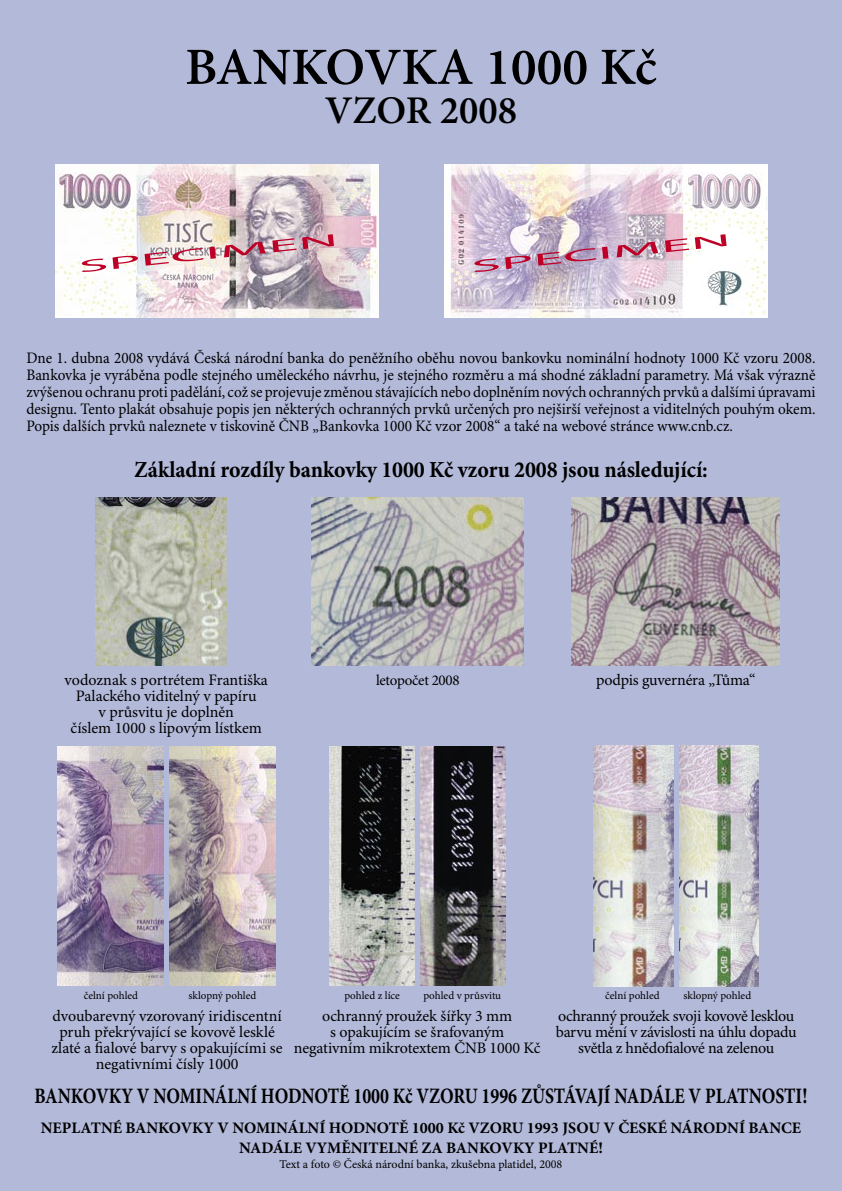
<style>
.page{position:relative;width:842px;height:1191px;background:#b3b9d9}
.page>*{position:absolute;margin:0;border:0;box-sizing:border-box;transform-origin:0 0}
.t1{font:600 52.3px "Minion Pro";color:#000}
.t2{font:600 39.2px "Minion Pro";color:#000}
.t3{font:700 23px "Minion Pro";letter-spacing:-.005em;color:#000;scale:.95 1}
.Normální{font:700 22px "Minion Pro";color:#000;scale:.81 1}
.t4{font:17.4px "Myriad Pro";color:#be0027;scale:3.5 1}
.Normální-2{font:16px/17px "Minion Pro";letter-spacing:-.005em;color:#000;text-align:justify;scale:.95 1}
.Normální-3{font:16px/16px "Minion Pro";letter-spacing:-.005em;color:#000;text-align:center}
.Normální-4{font:700 16px/19.2px "Minion Pro";color:#000;text-align:center}
.t5{font:15px "Minion Pro";letter-spacing:-.02em;color:#000}
.t6{font:12px "Minion Pro";color:#000}
.t7{font:11.1px "Minion Pro";color:#000}
</style>
<div class="page">
<img style="left:312px;top:497px;width:212px;height:168px">
<img style="left:572px;top:497px;width:207px;height:168px">
<img style="left:330px;top:746px;width:85px;height:239px">
<img style="left:420px;top:746px;width:85px;height:239px">
<img style="left:57px;top:746px;width:106px;height:239px">
<img style="left:169px;top:746px;width:106px;height:239px">
<img style="left:444px;top:164px;width:323px;height:153px">
<img style="left:56px;top:164px;width:323px;height:154px">
<img style="left:95px;top:497px;width:132px;height:168px">
<img style="left:594px;top:746px;width:79px;height:240px">
<img style="left:679px;top:746px;width:80px;height:240px">
<p class="t1" style="left:185px;top:36px;width:473px">BANKOVKA 1000 Kč</p>
<p class="t2" style="left:325px;top:87px;width:194px">VZOR 2008</p>
<p class="t4" style="left:78px;top:257px;width:76px;rotate:-6deg">SPECIMEN</p>
<p class="t4" style="left:470px;top:257px;width:76px;rotate:-6deg">SPECIMEN</p>
<p class="Normální-2" style="left:26px;top:350px;width:832px">Dne 1. dubna 2008 vydává Česká národní banka do peněžního oběhu novou bankovku nominální hodnoty 1000 Kč vzoru 2008.<br>Bankovka je vyráběna podle stejného uměleckého návrhu, je stejného rozměru a má shodné základní parametry. Má však výrazně zvýšenou ochranu proti padělání, což se projevuje změnou stávajících nebo doplněním nových ochranných prvků a dalšími úpravami designu. Tento plakát obsahuje popis jen některých ochranných prvků určených pro nejširší veřejnost a viditelných pouhým okem.<br>Popis dalších prvků naleznete v tiskovině ČNB „Bankovka 1000 Kč vzor 2008“ a také na webové stránce www.cnb.cz.</p>
<p class="t3" style="left:134px;top:456px;width:605px">Základní rozdíly bankovky 1000 Kč vzoru 2008 jsou následující:</p>
<p class="Normální-3" style="left:64px;top:673px;width:205px">vodoznak s portrétem Františka<br>Palackého viditelný v papíru<br>v průsvitu je doplněn</p>
<p class="Normální-3" style="left:71px;top:721px;width:193px">číslem 1000 s lipovým lístkem</p>
<p class="t5" style="left:376px;top:671px;width:85px">letopočet 2008</p>
<p class="Normální-3" style="left:596px;top:673px;width:161px">podpis guvernéra „Tůma“</p>
<p class="t7" style="left:84px;top:988px;width:56px">čelní pohled</p>
<p class="t7" style="left:189px;top:988px;width:69px">sklopný pohled</p>
<p class="t7" style="left:344px;top:988px;width:57px">pohled z líce</p>
<p class="t7" style="left:423px;top:988px;width:79px">pohled v průsvitu</p>
<p class="t7" style="left:605px;top:988px;width:56px">čelní pohled</p>
<p class="t7" style="left:683px;top:988px;width:69px">sklopný pohled</p>
<p class="Normální-3" style="left:556px;top:1008px;width:242px">ochranný proužek svoji kovově lesklou barvu mění v závislosti na úhlu dopadu světla z hnědofialové na zelenou</p>
<p class="Normální" style="left:35px;top:1082px;width:956px">BANKOVKY V NOMINÁLNÍ HODNOTĚ 1000 Kč VZORU 1996 ZŮSTÁVAJÍ NADÁLE V PLATNOSTI!</p>
<p class="Normální-3" style="left:294px;top:1008px;width:248px">ochranný proužek šířky 3 mm<br>s opakujícím se šrafovaným negativním mikrotextem ČNB 1000 Kč</p>
<p class="Normální-3" style="left:52px;top:1008px;width:233px">dvoubarevný vzorovaný iridiscentní pruh překrývající se kovově lesklé zlaté a fialové barvy s opakujícími se negativními čísly 1000</p>
<p class="Normální-4" style="left:41px;top:1119px;width:762px">NEPLATNÉ BANKOVKY V NOMINÁLNÍ HODNOTĚ 1000 Kč VZORU 1993 JSOU V ČESKÉ NÁRODNÍ BANCE<br>NADÁLE VYMĚNITELNÉ ZA BANKOVKY PLATNÉ!</p>
<p class="t6" style="left:280px;top:1157px;width:284px">Text a foto © Česká národní banka, zkušebna platidel, 2008</p>
</div>
